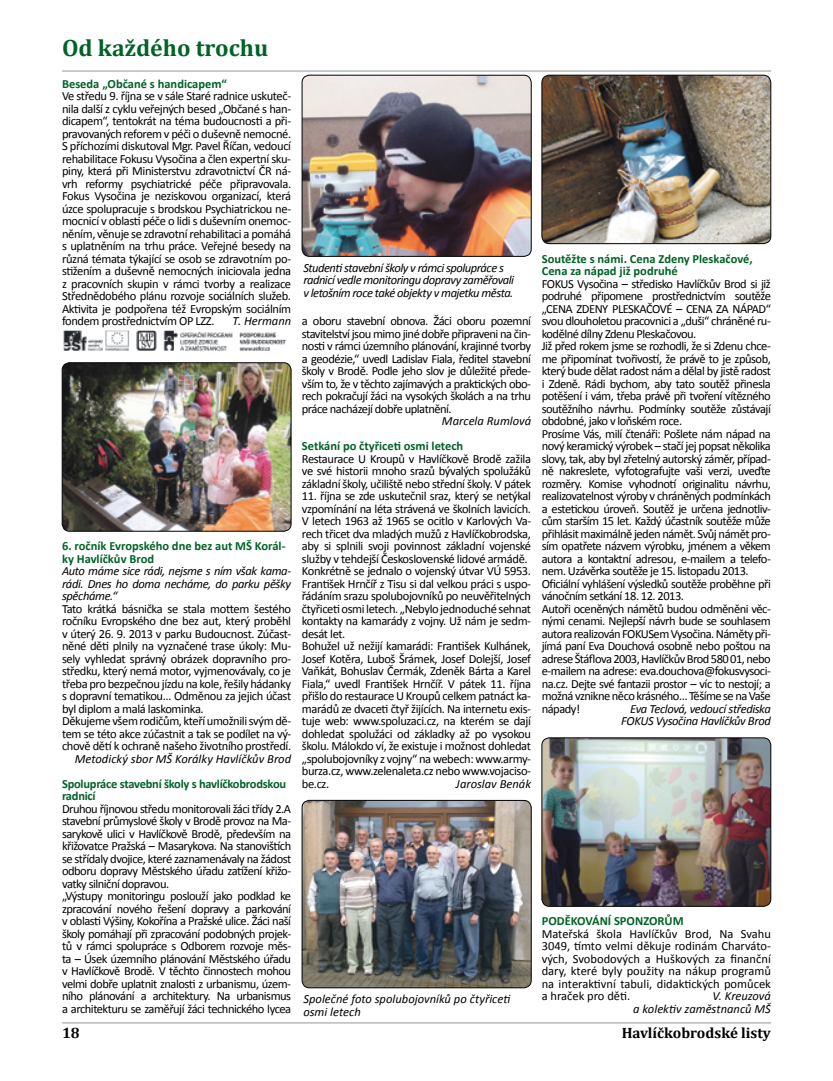
<style>
.page{position:relative;width:833px;height:1081px;background:#fff}
.page>*{position:absolute;margin:0;border:0;box-sizing:border-box;transform-origin:0 0}
.t1{font:700 23.75px "Cambria";color:#006225}
.t2{font:700 15px "Cambria";color:#000}
.t3{font:12.5px/12.5px "Calibri";letter-spacing:-.04em;color:#000;text-align:justify}
.t4{font:italic 12.5px/12.5px "Calibri";letter-spacing:-.025em;color:#000;text-align:justify}
.t5{font:700 12.5px/12.5px "Calibri";color:#006225}
.t6{font:italic 12.5px/12.5px "Calibri";color:#000;text-align:right}
.t7{font:700 12.5px/12.5px "Calibri";letter-spacing:-.02em;color:#006225}
.t8{font:italic 12.5px "Calibri";letter-spacing:.005em;color:#000}
</style>
<div class="page">
<hr style="left:62px;top:71px;width:709px;height:1px;background:#939598">
<hr style="left:62px;top:1022px;width:709px;height:1px;background:#939598">
<img style="left:63px;top:331px;width:223px;height:20px">
<img style="left:62px;top:363px;width:229px;height:168px">
<div style="left:62px;top:363px;width:229px;height:168px;border:1px solid #000;border-radius:8px"></div>
<img style="left:542px;top:75px;width:229px;height:169px">
<div style="left:542px;top:75px;width:229px;height:169px;border:1px solid #000;border-radius:8px"></div>
<img style="left:542px;top:738px;width:229px;height:168px">
<div style="left:542px;top:738px;width:229px;height:168px;border:1px solid #000;border-radius:8px"></div>
<img style="left:302px;top:75px;width:229px;height:181px">
<div style="left:302px;top:75px;width:229px;height:181px;border:1px solid #000;border-radius:8px"></div>
<img style="left:302px;top:800px;width:229px;height:188px">
<div style="left:302px;top:800px;width:229px;height:188px;border:1px solid #000;border-radius:8px"></div>
<h1 class="t1" style="left:62px;top:33px;width:208px">Od každého trochu</h1>
<p class="t5" style="left:62px;top:77px;width:166px">Beseda „Občané s handicapem“</p>
<p class="t3" style="left:62px;top:89px;width:231px">Ve středu 9. října se v sále Staré radnice uskuteč&shy;nila další z cyklu veřejných besed „Občané s han&shy;dicapem“, tentokrát na téma budoucnosti a při&shy;pravovaných reforem v péči o duševně nemocné.<br>S příchozími diskutoval Mgr. Pavel Říčan, vedoucí rehabilitace Fokusu Vysočina a člen expertní sku&shy;piny, která při Ministerstvu zdravotnictví ČR ná&shy;vrh reformy psychiatrické péče připravovala.<br>Fokus Vysočina je neziskovou organizací, která úzce spolupracuje s brodskou Psychiatrickou ne&shy;mocnicí v oblasti péče o lidi s duševním onemoc&shy;něním, věnuje se zdravotní rehabilitaci a pomáhá s uplatněním na trhu práce. Veřejné besedy na různá témata týkající se osob se zdravotním po&shy;stižením a duševně nemocných iniciovala jedna z pracovních skupin v rámci tvorby a realizace Střednědobého plánu rozvoje sociálních služeb.<br>Aktivita je podpořena též Evropským sociálním fondem prostřednictvím OP LZZ.</p>
<p class="t6" style="left:232px;top:314px;width:60px">T. Hermann</p>
<p class="t5" style="left:62px;top:539px;width:225px">6. ročník Evropského dne bez aut MŠ Korál&shy;ky Havlíčkův Brod</p>
<p class="t4" style="left:62px;top:564px;width:231px">Auto máme sice rádi, nejsme s ním však kama&shy;rádi. Dnes ho doma necháme, do parku pěšky spěcháme.“</p>
<p class="t3" style="left:62px;top:602px;width:231px;text-align:left">Tato krátká básnička se stala mottem šestého ročníku Evropského dne bez aut, který proběhl v úterý 26. 9. 2013 v parku Budoucnost. Zúčast&shy;něné děti plnily na vyznačené trase úkoly: Mu&shy;sely vyhledat správný obrázek dopravního pro&shy;středku, který nemá motor, vyjmenovávaly, co je třeba pro bezpečnou jízdu na kole, řešily hádanky s dopravní tematikou… Odměnou za jejich účast byl diplom a malá laskominka.<br>Děkujeme všem rodičům, kteří umožnili svým dě&shy;tem se této akce zúčastnit a tak se podílet na vý&shy;chově dětí k ochraně našeho životního prostředí.</p>
<p class="t8" style="left:75px;top:751px;width:218px">Metodický sbor MŠ Korálky Havlíčkův Brod</p>
<p class="t7" style="left:62px;top:777px;width:226px">Spolupráce stavební školy s havlíčkobrodskou radnicí</p>
<p class="t3" style="left:62px;top:802px;width:231px;text-align:left">Druhou říjnovou středu monitorovali žáci třídy 2.A stavební průmyslové školy v Brodě provoz na Ma&shy;sarykově ulici v Havlíčkově Brodě, především na křižovatce Pražská – Masarykova. Na stanovištích se střídaly dvojice, které zaznamenávaly na žádost odboru dopravy Městského úřadu zatížení křižo&shy;vatky silniční dopravou.<br>„Výstupy monitoringu poslouží jako podklad ke zpracování nového řešení dopravy a parkování v oblasti Výšiny, Kokořína a Pražské ulice. Žáci naší školy pomáhají při zpracování podobných projek&shy;tů v rámci spolupráce s Odborem rozvoje měs&shy;ta – Úsek územního plánování Městského úřadu v Havlíčkově Brodě. V těchto činnostech mohou velmi dobře uplatnit znalosti z urbanismu, územ&shy;ního plánování a architektury. Na urbanismus a architekturu se zaměřují žáci technického lycea</p>
<p class="t4" style="left:303px;top:261px;width:212px;text-align:left">Studenti stavební školy v rámci spolupráce s radnicí vedle monitoringu dopravy zaměřovali v letošním roce také objekty v majetku města.</p>
<p class="t3" style="left:302px;top:314px;width:231px">a oboru stavební obnova. Žáci oboru pozemní stavitelství jsou mimo jiné dobře připraveni na čin&shy;nosti v rámci územního plánování, krajinné tvorby a geodézie,“ uvedl Ladislav Fiala, ředitel stavební školy v Brodě. Podle jeho slov je důležité přede&shy;vším to, že v těchto zajímavých a praktických obo&shy;rech pokračují žáci na vysokých školách a na trhu práce nacházejí dobře uplatnění.</p>
<p class="t6" style="left:442px;top:414px;width:91px">Marcela Rumlová</p>
<p class="t5" style="left:302px;top:439px;width:163px">Setkání po čtyřiceti osmi letech</p>
<p class="t3" style="left:302px;top:452px;width:231px">Restaurace U Kroupů v Havlíčkově Brodě zažila ve své historii mnoho srazů bývalých spolužáků základní školy, učiliště nebo střední školy. V pátek</p>
<p class="t3" style="left:302px;top:489px;width:231px;text-align:left">11. října se zde uskutečnil sraz, který se netýkal vzpomínání na léta strávená ve školních lavicích.<br>V letech 1963 až 1965 se ocitlo v Karlových Va&shy;rech třicet dva mladých mužů z Havlíčkobrodska, aby si splnili svoji povinnost základní vojenské služby v tehdejší Československé lidové armádě.<br>Konkrétně se jednalo o vojenský útvar VÚ 5953.<br>František Hrnčíř z Tisu si dal velkou práci s uspo&shy;řádáním srazu spolubojovníků po neuvěřitelných čtyřiceti osmi letech. „Nebylo jednoduché sehnat kontakty na kamarády z vojny. Už nám je sedm&shy;desát let.<br>Bohužel už nežijí kamarádi: František Kulhánek, Josef Kotěra, Luboš Šrámek, Josef Dolejší, Josef Vaňkát, Bohuslav Čermák, Zdeněk Bárta a Karel Fiala,“ uvedl František Hrnčíř. V pátek 11. října přišlo do restaurace U Kroupů celkem patnáct ka&shy;marádů ze dvaceti čtyř žijících. Na internetu exis&shy;tuje web: www.spoluzaci.cz, na kterém se dají dohledat spolužáci od základky až po vysokou školu. Málokdo ví, že existuje i možnost dohledat „spolubojovníky z vojny“ na webech: www.army&shy;burza.cz, www.zelenaleta.cz nebo www.vojaciso&shy;be.cz.</p>
<p class="t6" style="left:456px;top:777px;width:77px">Jaroslav Benák</p>
<p class="t5" style="left:542px;top:252px;width:212px">Soutěžte s námi. Cena Zdeny Pleskačové,<br>Cena za nápad již podruhé</p>
<p class="t3" style="left:542px;top:277px;width:231px;text-align:left">FOKUS Vysočina – středisko Havlíčkův Brod si již podruhé připomene prostřednictvím soutěže „CENA ZDENY PLESKAČOVÉ – CENA ZA NÁPAD“ svou dlouholetou pracovnici a „duši“ chráněné ru&shy;kodělné dílny Zdenu Pleskačovou.<br>Již před rokem jsme se rozhodli, že si Zdenu chce&shy;me připomínat tvořivostí, že právě to je způsob, který bude dělat radost nám a dělal by jistě radost i Zdeně. Rádi bychom, aby tato soutěž přinesla potěšení i vám, třeba právě při tvoření vítězného soutěžního návrhu. Podmínky soutěže zůstávají obdobné, jako v loňském roce.<br>Prosíme Vás, milí čtenáři: Pošlete nám nápad na nový keramický výrobek – stačí jej popsat několika slovy, tak, aby byl zřetelný autorský záměr, případ&shy;ně nakreslete, vyfotografujte vaši verzi, uveďte rozměry. Komise vyhodnotí originalitu návrhu, realizovatelnost výroby v chráněných podmínkách a estetickou úroveň. Soutěž je určena jednotliv&shy;cům starším 15 let. Každý účastník soutěže může přihlásit maximálně jeden námět. Svůj námět pro&shy;sím opatřete názvem výrobku, jménem a věkem autora a kontaktní adresou, e-mailem a telefo&shy;nem. Uzávěrka soutěže je 15. listopadu 2013.<br>Oficiální vyhlášení výsledků soutěže proběhne při vánočním setkání 18. 12. 2013.<br>Autoři oceněných námětů budou odměněni věc&shy;nými cenami. Nejlepší návrh bude se souhlasem autora realizován FOKUSem Vysočina. Náměty při&shy;jímá paní Eva Douchová osobně nebo poštou na adrese Štáflova 2003, Havlíčkův Brod 580 01, nebo e-mailem na adrese: eva.douchova@fokusvysoci&shy;na.cz. Dejte své fantazii prostor – víc to nestojí; a možná vznikne něco krásného… Těšíme se na Vaše nápady!</p>
<p class="t4" style="left:621px;top:702px;width:151px;text-align:right">Eva Teclová, vedoucí střediska<br>FOKUS Vysočina Havlíčkův Brod</p>
<p class="t6" style="left:303px;top:992px;width:209px;text-align:left">Společné foto spolubojovníků po čtyřiceti osmi letech</p>
<p class="t5" style="left:542px;top:914px;width:143px">PODĚKOVÁNÍ SPONZORŮM</p>
<p class="t3" style="left:542px;top:927px;width:231px">Mateřská škola Havlíčkův Brod, Na Svahu 3049, tímto velmi děkuje rodinám Charváto&shy;vých, Svobodových a Huškových za finanční dary, které byly použity na nákup programů na interaktivní tabuli, didaktických pomůcek a hraček pro děti.</p>
<p class="t6" style="left:633px;top:989px;width:139px">V. Kreuzová<br>a kolektiv zaměstnanců MŠ</p>
<p class="t2" style="left:62px;top:1024px;width:19px">18</p>
<p class="t2" style="left:621px;top:1024px;width:151px">Havlíčkobrodské listy</p>
</div>
